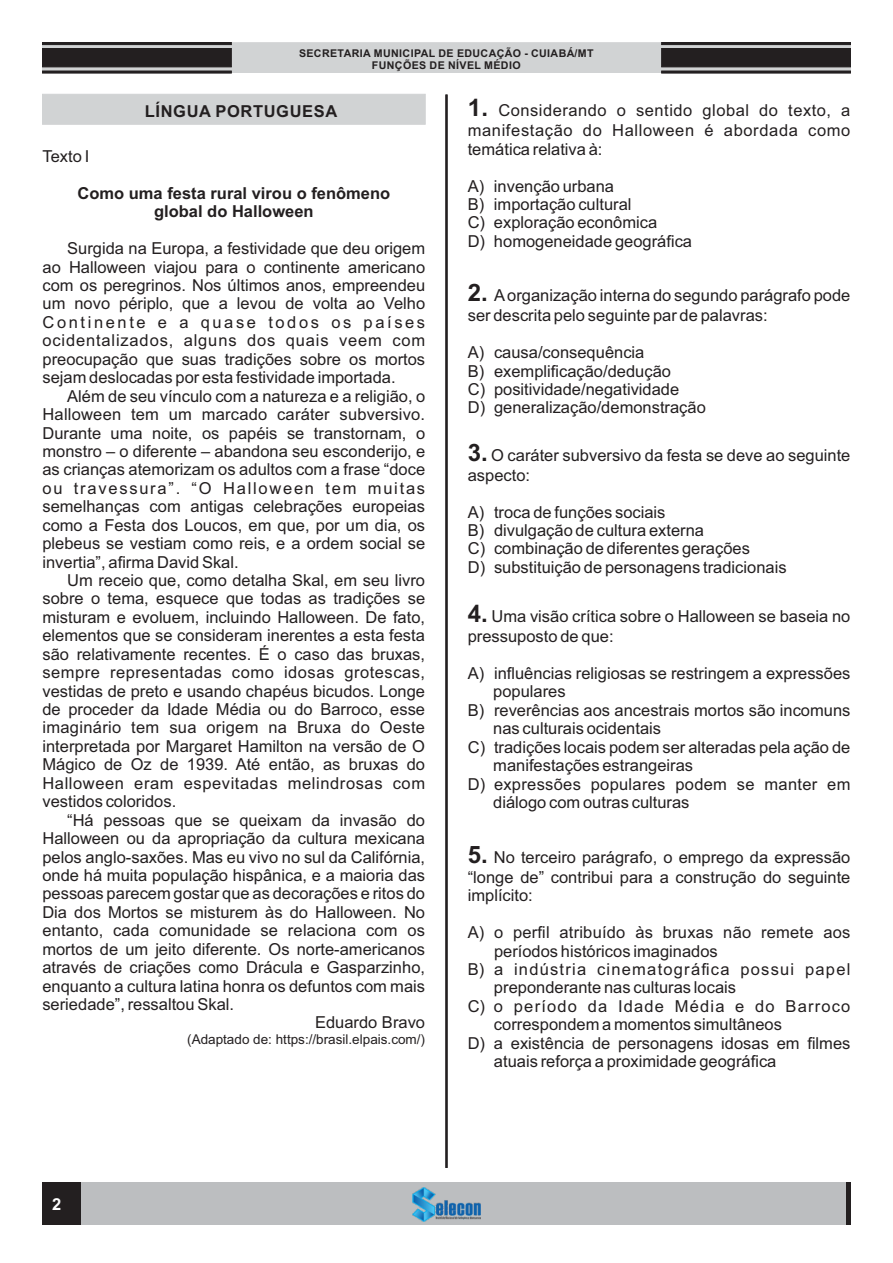
<style>
.page{position:relative;width:893px;height:1263px;background:#fff}
.page>*{position:absolute;margin:0;border:0;box-sizing:border-box;transform-origin:0 0}
.t1{font:16.5px/18.5px "Arial";color:#231f20}
.t2{font:16.5px/20px "Arial";letter-spacing:.035em;color:#231f20}
.t3{font:700 16.5px/18.5px "Arial";color:#231f20;text-align:center}
.t4{font:16.5px "Arial";letter-spacing:.075em;color:#231f20}
.t5{font:16.5px "Arial";letter-spacing:.07em;color:#231f20}
.t6{font:700 16.5px "Arial";letter-spacing:.035em;color:#231f20}
.t7{font:700 16.5px "Arial";color:#fff}
.t8{font:13.5px "Arial";color:#231f20}
.t9{font:700 10.65px/11.9px "Arial";letter-spacing:.035em;color:#231f20;text-align:center}
.s1{font-weight:700;font-size:24px}
</style>
<div class="page">
<div style="left:42px;top:93px;width:384px;height:32px;background:#d1d3d4"></div>
<div style="left:43px;top:1182px;width:807px;height:43px;background:#bcbec0"></div>
<img style="left:413px;top:1188px;width:67px;height:33px">
<hr style="left:846px;top:1182px;width:4px;height:43px;background:#231f20">
<div style="left:43px;top:1182px;width:38px;height:43px;background:#231f20"></div>
<svg style="left:42px;top:42px;width:809px;height:32px;background:#919091"></svg>
<hr style="left:445px;top:95px;width:3px;height:1073px;background:#231f20">
<p class="t9" style="left:299px;top:49px;width:296px">SECRETARIA MUNICIPAL DE EDUCAÇÃO - CUIABÁ/MT<br>FUNÇÕES DE NÍVEL MÉDIO</p>
<p class="t6" style="left:145px;top:105px;width:194px">LÍNGUA PORTUGUESA</p>
<p class="t1" style="left:43px;top:148px;width:48px">Texto I</p>
<p class="t3" style="left:78px;top:185px;width:314px">Como uma festa rural virou o fenômeno global do Halloween</p>
<p class="t1" style="left:42px;top:241px;width:384px;text-align:justify;text-indent:25px">Surgida na Europa, a festividade que deu origem ao Halloween viajou para o continente americano com os peregrinos. Nos últimos anos, empreendeu um novo périplo, que a levou de volta ao Velho Continente e a quase todos os países ocidentalizados, alguns dos quais veem com preocupação que suas tradições sobre os mortos sejam deslocadas por esta festividade importada.</p>
<p class="t1" style="left:42px;top:388px;width:384px;text-align:justify;text-indent:25px">Além de seu vínculo com a natureza e a religião, o Halloween tem um marcado caráter subversivo.<br>Durante uma noite, os papéis se transtornam, o monstro – o diferente – abandona seu esconderijo, e as crianças atemorizam os adultos com a frase “doce ou travessura”. “O Halloween tem muitas semelhanças com antigas celebrações europeias como a Festa dos Loucos, em que, por um dia, os plebeus se vestiam como reis, e a ordem social se invertia”, afirma David Skal.</p>
<p class="t1" style="left:42px;top:572px;width:384px;text-align:justify;text-indent:25px">Um receio que, como detalha Skal, em seu livro sobre o tema, esquece que todas as tradições se misturam e evoluem, incluindo Halloween. De fato, elementos que se consideram inerentes a esta festa são relativamente recentes. É o caso das bruxas, sempre representadas como idosas grotescas, vestidas de preto e usando chapéus bicudos. Longe de proceder da Idade Média ou do Barroco, esse imaginário tem sua origem na Bruxa do Oeste interpretada por Margaret Hamilton na versão de O Mágico de Oz de 1939. Até então, as bruxas do Halloween eram espevitadas melindrosas com vestidos coloridos.</p>
<p class="t1" style="left:67px;top:812px;width:359px">“Há pessoas que se queixam da invasão do</p>
<p class="t1" style="left:42px;top:830px;width:384px">Halloween ou da apropriação da cultura mexicana</p>
<p class="t1" style="left:42px;top:849px;width:384px">pelos anglo-saxões. Mas eu vivo no sul da Califórnia,</p>
<p class="t1" style="left:42px;top:867px;width:384px">onde há muita população hispânica, e a maioria das</p>
<p class="t1" style="left:42px;top:886px;width:384px">pessoas parecem gostar que as decorações e ritos do</p>
<p class="t1" style="left:42px;top:904px;width:384px">Dia dos Mortos se misturem às do Halloween. No</p>
<p class="t1" style="left:42px;top:923px;width:384px">entanto, cada comunidade se relaciona com os</p>
<p class="t1" style="left:42px;top:941px;width:384px">mortos de um jeito diferente. Os norte-americanos</p>
<p class="t1" style="left:42px;top:960px;width:384px">através de criações como Drácula e Gasparzinho,</p>
<p class="t1" style="left:42px;top:978px;width:384px">enquanto a cultura latina honra os defuntos com mais</p>
<p class="t1" style="left:42px;top:996px;width:193px">seriedade”, ressaltou Skal.</p>
<p class="t1" style="left:315px;top:1015px;width:112px">Eduardo Bravo</p>
<p class="t8" style="left:187px;top:1034px;width:239px">(Adaptado de: https://brasil.elpais.com/)</p>
<p class="t2" style="left:468px;top:102px;width:384px"><span class="s1">1.</span> Considerando o sentido global do texto, a manifestação do Halloween é abordada como</p>
<p class="t1" style="left:468px;top:141px;width:136px">temática relativa à:</p>
<p class="t1" style="left:468px;top:178px;width:226px">A) invenção urbana<br>B) importação cultural<br>C) exploração econômica<br>D) homogeneidade geográfica</p>
<p class="t1" style="left:468px;top:287px;width:384px;line-height:20px"><span class="s1">2.</span> Aorganização interna do segundo parágrafo pode ser descrita pelo seguinte par de palavras:</p>
<p class="t1" style="left:468px;top:345px;width:240px">A) causa/consequência<br>B) exemplificação/dedução<br>C) positividade/negatividade<br>D) generalização/demonstração</p>
<p class="t1" style="left:468px;top:446px;width:384px;line-height:20px"><span class="s1">3.</span> O caráter subversivo da festa se deve ao seguinte aspecto:</p>
<p class="t1" style="left:468px;top:504px;width:320px">A) troca de funções sociais<br>B) divulgação de cultura externa<br>C) combinação de diferentes gerações<br>D) substituição de personagens tradicionais</p>
<p class="t1" style="left:468px;top:608px;width:384px;line-height:20px"><span class="s1">4.</span> Uma visão crítica sobre o Halloween se baseia no pressuposto de que:</p>
<p class="t1" style="left:468px;top:665px;width:384px">A) influências religiosas se restringem a expressões</p>
<p class="t1" style="left:493px;top:684px;width:74px">populares</p>
<p class="t1" style="left:468px;top:702px;width:384px">B) reverências aos ancestrais mortos são incomuns</p>
<p class="t1" style="left:493px;top:721px;width:169px">nas culturais ocidentais</p>
<p class="t1" style="left:468px;top:739px;width:384px">C) tradições locais podem ser alteradas pela ação de</p>
<p class="t1" style="left:493px;top:758px;width:201px">manifestações estrangeiras</p>
<p class="t1" style="left:468px;top:776px;width:384px">D) expressões populares podem se manter em</p>
<p class="t1" style="left:493px;top:794px;width:198px">diálogo com outras culturas</p>
<p class="t1" style="left:468px;top:848px;width:384px;line-height:20px"><span class="s1">5.</span> No terceiro parágrafo, o emprego da expressão “longe de” contribui para a construção do seguinte</p>
<p class="t1" style="left:468px;top:888px;width:67px">implícito:</p>
<p class="t1" style="left:468px;top:925px;width:384px">A) o perfil atribuído às bruxas não remete aos</p>
<p class="t1" style="left:494px;top:943px;width:225px">períodos históricos imaginados</p>
<p class="t4" style="left:468px;top:963px;width:384px">B) a indústria cinematográfica possui papel</p>
<p class="t1" style="left:494px;top:980px;width:244px">preponderante nas culturas locais</p>
<p class="t5" style="left:468px;top:1000px;width:384px">C) o período da Idade Média e do Barroco</p>
<p class="t1" style="left:494px;top:1017px;width:289px">correspondem a momentos simultâneos</p>
<p class="t1" style="left:468px;top:1035px;width:384px">D) a existência de personagens idosas em filmes</p>
<p class="t1" style="left:494px;top:1054px;width:284px">atuais reforça a proximidade geográfica</p>
<p class="t7" style="left:52px;top:1197px;width:11px">2</p>
</div>
